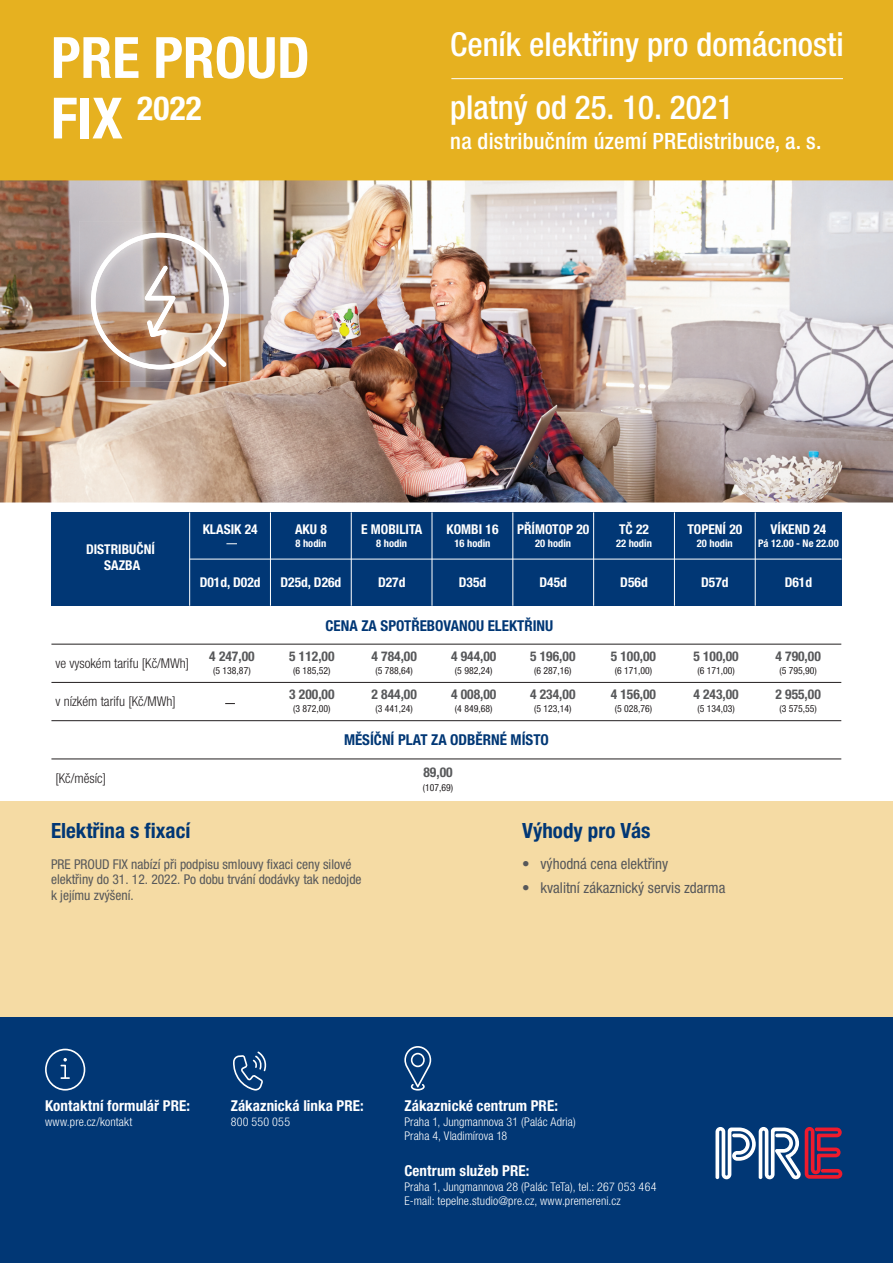
<style>
.page{position:relative;width:893px;height:1263px;background:#fff}
.page>*{position:absolute;margin:0;border:0;box-sizing:border-box;transform-origin:0 0}
.t1{font:700 condensed 57px "Helvetica Neue LT Pro";color:#fff}
.t2{font:700 condensed 33.3px "Helvetica Neue LT Pro";color:#fff}
.t3{font:500 condensed 33px "Helvetica Neue LT Pro";color:#fff}
.t4{font:500 condensed 22.5px "Helvetica Neue LT Pro";letter-spacing:.01em;color:#fff}
.t5{font:700 condensed 21px "Helvetica Neue LT Pro";color:#013775}
.t6{font:700 condensed 15px "Helvetica Neue LT Pro";letter-spacing:.005em;color:#fff}
.t7{font:700 condensed 15px "Helvetica Neue LT Pro";color:#013775}
.t8{font:condensed 15px "Helvetica Neue LT Pro";color:#57585a}
.t9{font:condensed 13.5px/15.5px "Helvetica Neue LT Pro";color:#57585a}
.t10{font:700 condensed 13.5px/16.2px "Helvetica Neue LT Pro";color:#fff;text-align:center}
.t11{font:700 condensed 13.5px "Helvetica Neue LT Pro";color:#57585a}
.t12{font:300 condensed 13.5px "Helvetica Neue LT Pro";color:#231f20}
.t13{font:300 condensed 12px/14.4px "Helvetica Neue LT Pro";letter-spacing:.005em;color:#fff}
.t14{font:300 condensed 12px "Helvetica Neue LT Pro";letter-spacing:.025em;color:#fff}
.t15{font:700 condensed 10.5px "Helvetica Neue LT Pro";color:#fff}
.t16{font:condensed 9.75px "Helvetica Neue LT Pro";color:#231f20}
.s1{font-size:57px}
</style>
<div class="page">
<div style="left:0;top:0;width:893px;height:180px;background:#e6b120"></div>
<div style="left:0;top:801px;width:893px;height:462px;background:#f5dba4"></div>
<img style="left:0;top:180px;width:893px;height:322px">
<hr style="left:451px;top:78px;width:392px;height:1px;background:#fff">
<img style="left:79px;top:221px;width:161px;height:160px">
<img style="left:91px;top:233px;width:138px;height:136px">
<div style="left:51px;top:512px;width:791px;height:93px;background:#013775"></div>
<hr style="left:190px;top:559px;width:652px;height:1px;background:#fff">
<hr style="left:189px;top:512px;width:1px;height:94px;background:#fff">
<hr style="left:270px;top:512px;width:1px;height:94px;background:#fff">
<hr style="left:351px;top:512px;width:1px;height:94px;background:#fff">
<hr style="left:432px;top:512px;width:1px;height:94px;background:#fff">
<hr style="left:513px;top:512px;width:1px;height:94px;background:#fff">
<hr style="left:593px;top:512px;width:1px;height:94px;background:#fff">
<hr style="left:674px;top:512px;width:1px;height:94px;background:#fff">
<hr style="left:755px;top:512px;width:1px;height:94px;background:#fff">
<hr style="left:51px;top:759px;width:790px;height:1px;background:#231f20">
<hr style="left:51px;top:720px;width:790px;height:1px;background:#231f20">
<hr style="left:51px;top:682px;width:790px;height:1px;background:#231f20">
<hr style="left:51px;top:644px;width:790px;height:1px;background:#231f20">
<div style="left:0;top:1018px;width:893px;height:245px;background:#013775"></div>
<svg style="left:715px;top:1127px;width:127px;height:53px"></svg>
<svg style="left:404px;top:1046px;width:27px;height:44px"></svg>
<svg style="left:233px;top:1051px;width:33px;height:39px"></svg>
<svg style="left:45px;top:1049px;width:40px;height:41px"></svg>
<h3 class="t3" style="left:450px;top:25px;width:395px">Ceník elektřiny pro domácnosti</h3>
<h1 class="t1" style="left:51px;top:23px;width:260px">PRE PROUD</h1>
<h2 class="t2" style="left:51px;top:87px;width:152px"><span class="s1">FIX</span> 2022</h2>
<h3 class="t3" style="left:450px;top:88px;width:284px">platný od 25. 10. 2021</h3>
<h3 class="t4" style="left:450px;top:128px;width:373px">na distribučním území PREdistribuce, a. s.</h3>
<p class="t10" style="left:86px;top:541px;width:70px">DISTRIBUČNÍ<br>SAZBA</p>
<p class="t12" style="left:55px;top:655px;width:135px">ve vysokém tarifu [Kč/MWh]</p>
<p class="t12" style="left:55px;top:694px;width:122px">v nízkém tarifu [Kč/MWh]</p>
<p class="t12" style="left:55px;top:770px;width:52px">[Kč/měsíc]</p>
<p class="t10" style="left:203px;top:521px;width:56px">KLASIK 24</p>
<p class="t10" style="left:295px;top:521px;width:33px">AKU 8</p>
<p class="t15" style="left:295px;top:537px;width:32px">8 hodin</p>
<p class="t10" style="left:361px;top:521px;width:63px">E MOBILITA</p>
<p class="t15" style="left:376px;top:537px;width:32px">8 hodin</p>
<p class="t10" style="left:447px;top:521px;width:53px">KOMBI 16</p>
<p class="t15" style="left:455px;top:537px;width:37px">16 hodin</p>
<p class="t10" style="left:517px;top:521px;width:74px">PŘÍMOTOP 20</p>
<p class="t15" style="left:535px;top:537px;width:37px">20 hodin</p>
<p class="t10" style="left:619px;top:521px;width:31px">TČ 22</p>
<p class="t15" style="left:616px;top:537px;width:37px">22 hodin</p>
<p class="t10" style="left:687px;top:521px;width:56px">TOPENÍ 20</p>
<p class="t15" style="left:697px;top:537px;width:37px">20 hodin</p>
<p class="t10" style="left:770px;top:521px;width:57px">VÍKEND 24</p>
<p class="t15" style="left:758px;top:537px;width:82px">Pá 12.00 - Ne 22.00</p>
<p class="t10" style="left:200px;top:574px;width:62px">D01d, D02d</p>
<p class="t10" style="left:280px;top:574px;width:62px">D25d, D26d</p>
<p class="t10" style="left:378px;top:574px;width:29px">D27d</p>
<p class="t10" style="left:459px;top:574px;width:29px">D35d</p>
<p class="t10" style="left:539px;top:574px;width:29px">D45d</p>
<p class="t10" style="left:620px;top:574px;width:29px">D56d</p>
<p class="t10" style="left:701px;top:574px;width:29px">D57d</p>
<p class="t10" style="left:785px;top:574px;width:29px">D61d</p>
<p class="t7" style="left:326px;top:616px;width:229px">CENA ZA SPOTŘEBOVANOU ELEKTŘINU</p>
<p class="t11" style="left:209px;top:648px;width:47px">4 247,00</p>
<p class="t16" style="left:213px;top:665px;width:39px">(5 138,87)</p>
<p class="t11" style="left:289px;top:648px;width:47px">5 112,00</p>
<p class="t16" style="left:293px;top:665px;width:39px">(6 185,52)</p>
<p class="t11" style="left:289px;top:686px;width:47px">3 200,00</p>
<p class="t16" style="left:293px;top:703px;width:39px">(3 872,00)</p>
<p class="t11" style="left:371px;top:648px;width:47px">4 784,00</p>
<p class="t16" style="left:375px;top:665px;width:39px">(5 788,64)</p>
<p class="t11" style="left:371px;top:686px;width:47px">2 844,00</p>
<p class="t16" style="left:375px;top:703px;width:39px">(3 441,24)</p>
<p class="t11" style="left:451px;top:648px;width:47px">4 944,00</p>
<p class="t16" style="left:455px;top:665px;width:39px">(5 982,24)</p>
<p class="t11" style="left:451px;top:686px;width:47px">4 008,00</p>
<p class="t16" style="left:455px;top:703px;width:39px">(4 849,68)</p>
<p class="t11" style="left:530px;top:648px;width:47px">5 196,00</p>
<p class="t16" style="left:534px;top:665px;width:39px">(6 287,16)</p>
<p class="t11" style="left:530px;top:686px;width:47px">4 234,00</p>
<p class="t16" style="left:534px;top:703px;width:39px">(5 123,14)</p>
<p class="t7" style="left:344px;top:731px;width:206px">MĚSÍČNÍ PLAT ZA ODBĚRNÉ MÍSTO</p>
<p class="t11" style="left:423px;top:764px;width:31px">89,00</p>
<p class="t16" style="left:423px;top:781px;width:32px">(107,69)</p>
<p class="t11" style="left:611px;top:648px;width:47px">5 100,00</p>
<p class="t16" style="left:615px;top:665px;width:39px">(6 171,00)</p>
<p class="t11" style="left:611px;top:686px;width:47px">4 156,00</p>
<p class="t16" style="left:615px;top:703px;width:39px">(5 028,76)</p>
<p class="t11" style="left:693px;top:648px;width:47px">5 100,00</p>
<p class="t16" style="left:697px;top:665px;width:39px">(6 171,00)</p>
<p class="t11" style="left:693px;top:686px;width:47px">4 243,00</p>
<p class="t16" style="left:697px;top:703px;width:39px">(5 134,03)</p>
<p class="t11" style="left:775px;top:648px;width:47px">4 790,00</p>
<p class="t16" style="left:779px;top:665px;width:39px">(5 795,90)</p>
<p class="t11" style="left:775px;top:686px;width:47px">2 955,00</p>
<p class="t16" style="left:779px;top:703px;width:39px">(3 575,55)</p>
<h3 class="t5" style="left:51px;top:818px;width:141px">Elektřina s fixací</h3>
<p class="t9" style="left:51px;top:856px;width:312px">PRE PROUD FIX nabízí při podpisu smlouvy fixaci ceny silové elektřiny do 31. 12. 2022. Po dobu trvání dodávky tak nedojde k jejímu zvýšení.</p>
<h3 class="t5" style="left:522px;top:818px;width:130px">Výhody pro Vás</h3>
<p class="t8" style="left:522px;top:855px;width:148px">• výhodná cena elektřiny</p>
<p class="t8" style="left:522px;top:879px;width:205px">• kvalitní zákaznický servis zdarma</p>
<p class="t6" style="left:45px;top:1097px;width:146px">Kontaktní formulář PRE:</p>
<p class="t13" style="left:45px;top:1114px;width:89px">www.pre.cz/kontakt</p>
<p class="t6" style="left:231px;top:1097px;width:135px">Zákaznická linka PRE:</p>
<p class="t14" style="left:231px;top:1115px;width:61px">800 550 055</p>
<p class="t6" style="left:404px;top:1097px;width:155px">Zákaznické centrum PRE:</p>
<p class="t13" style="left:404px;top:1114px;width:173px">Praha 1, Jungmannova 31 (Palác Adria)<br>Praha 4, Vladimírova 18</p>
<p class="t6" style="left:404px;top:1162px;width:127px">Centrum služeb PRE:</p>
<p class="t13" style="left:404px;top:1179px;width:254px">Praha 1, Jungmannova 28 (Palác TeTa), tel.: 267 053 464<br>E-mail: tepelne.studio@pre.cz, www.premereni.cz</p>
</div>
